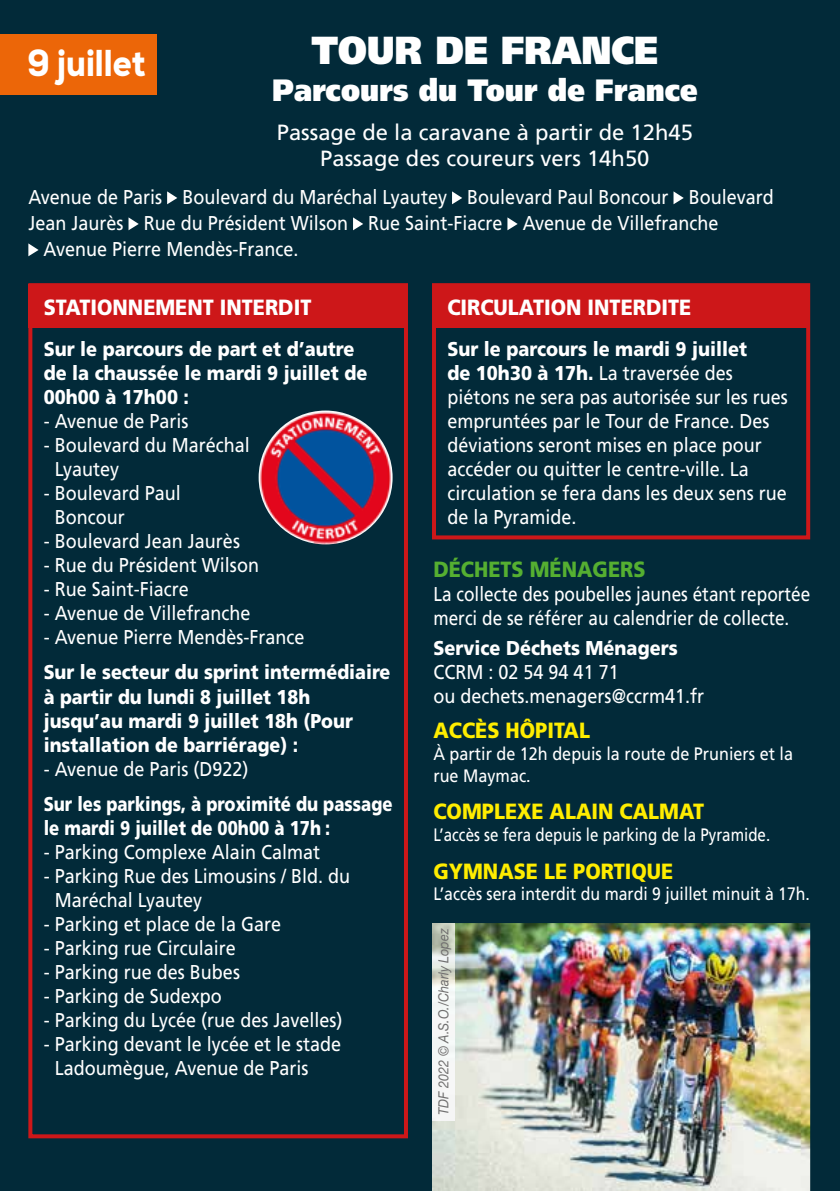
<style>
.page{position:relative;width:840px;height:1191px;background:#fff}
.page>*{position:absolute;margin:0;border:0;box-sizing:border-box;transform-origin:0 0}
.t1{font:900 39px "Frutiger LT Std";color:#fff;scale:.9 1}
.t2{font:800 38px "Nexa";color:#fff;scale:.85 1}
.t3{font:900 30.8px "Frutiger LT Std";color:#fff;scale:.9 1}
.t4{font:22px/26.4px "Frutiger LT Std";color:#fff;text-align:center}
.t5{font:900 22px "Frutiger LT Std";color:#ffed00;scale:.9 1}
.t6{font:900 22px "Frutiger LT Std";color:#fff;scale:.9 1}
.t7{font:900 22px "Frutiger LT Std";color:#55af31;scale:.9 1}
.t8{font:20px/24px "Frutiger LT Std";color:#fff;scale:.9 1}
.t9{font:900 20px/24px "Frutiger LT Std";color:#fff;scale:.89 1}
.t10{font:900 20px/24px "Frutiger LT Std";color:#fff;scale:.9 1}
.t11{font:20px/24px "Frutiger LT Std";color:#fff;scale:.86 1}
.t12{font:900 20px/24px "Frutiger LT Std";color:#fff;scale:.83 1}
.t13{font:18px/21.6px "Frutiger LT Std";color:#fff;scale:.9 1}
.t14{font:18px "Frutiger LT Std";color:#fff;scale:.88 1}
.t15{font:18px "Frutiger LT Std";color:#fff;scale:.84 1}
.t16{font:italic 14px "Helvetica Neue LT Pro";color:#706f6f;scale:.9 1}
.s1{font-weight:900}
</style>
<div class="page">
<div style="left:0;top:0;width:839px;height:1191px;background:#022a39"></div>
<svg style="left:167px;top:191px;width:10px;height:13px"></svg>
<svg style="left:452px;top:191px;width:10px;height:13px"></svg>
<svg style="left:673px;top:191px;width:10px;height:13px"></svg>
<svg style="left:128px;top:217px;width:11px;height:13px"></svg>
<svg style="left:353px;top:217px;width:10px;height:13px"></svg>
<svg style="left:507px;top:217px;width:10px;height:13px"></svg>
<svg style="left:28px;top:243px;width:11px;height:13px"></svg>
<img style="left:432px;top:923px;width:377px;height:268px">
<img style="left:432px;top:923px;width:22px;height:197px">
<div style="left:0;top:34px;width:157px;height:61px;background:#ec6608"></div>
<div style="left:28px;top:284px;width:377px;height:44px;background:#cd1719"></div>
<div style="left:28px;top:283px;width:380px;height:855px;border:4px solid #cd1719"></div>
<div style="left:433px;top:284px;width:376px;height:44px;background:#cd1719"></div>
<div style="left:432px;top:283px;width:377px;height:256px;border:4px solid #cd1719"></div>
<img style="left:258px;top:410px;width:134px;height:134px;border-radius:67px">
<h2 class="t2" style="left:27px;top:38px;width:140px">9 juillet</h2>
<h1 class="t1" style="left:311px;top:27px;width:386px">TOUR DE FRANCE</h1>
<h3 class="t3" style="left:272px;top:72px;width:474px">Parcours du Tour de France</h3>
<p class="t4" style="left:276px;top:119px;width:417px">Passage de la caravane à partir de 12h45<br>Passage des coureurs vers 14h50</p>
<p class="t8" style="left:28px;top:185px;width:829px">Avenue de Paris Boulevard du Maréchal Lyautey Boulevard Paul Boncour Boulevard</p>
<p class="t8" style="left:28px;top:211px;width:767px">Jean Jaurès Rue du Président Wilson Rue Saint-Fiacre Avenue de Villefranche</p>
<p class="t8" style="left:44px;top:237px;width:284px">Avenue Pierre Mendès-France.</p>
<p class="t6" style="left:44px;top:294px;width:299px">STATIONNEMENT INTERDIT</p>
<p class="t10" style="left:44px;top:337px;width:361px">Sur le parcours de part et d’autre de la chaussée le mardi 9 juillet de<br>00h00 à 17h00 :</p>
<p class="t8" style="left:44px;top:409px;width:162px">- Avenue de Paris</p>
<p class="t8" style="left:55px;top:433px;width:218px;text-indent:-11px">- Boulevard du Maréchal<br>Lyautey</p>
<p class="t8" style="left:55px;top:481px;width:142px;text-indent:-11px">- Boulevard Paul<br>Boncour</p>
<p class="t8" style="left:44px;top:529px;width:219px">- Boulevard Jean Jaurès</p>
<p class="t8" style="left:44px;top:553px;width:240px">- Rue du Président Wilson</p>
<p class="t8" style="left:44px;top:577px;width:163px">- Rue Saint-Fiacre</p>
<p class="t8" style="left:44px;top:601px;width:231px">- Avenue de Villefranche</p>
<p class="t8" style="left:44px;top:625px;width:291px">- Avenue Pierre Mendès-France</p>
<p class="t9" style="left:44px;top:660px;width:391px">Sur le secteur du sprint intermédiaire à partir du lundi 8 juillet 18h jusqu’au mardi 9 juillet 18h (Pour installation de barriérage) :</p>
<p class="t8" style="left:44px;top:756px;width:229px">- Avenue de Paris (D922)</p>
<p class="t12" style="left:44px;top:792px;width:421px">Sur les parkings, à proximité du passage le mardi 9 juillet de 00h00 à 17h :</p>
<p class="t8" style="left:44px;top:840px;width:308px">- Parking Complexe Alain Calmat</p>
<p class="t8" style="left:55px;top:864px;width:329px;text-indent:-11px">- Parking Rue des Limousins / Bld. du<br>Maréchal Lyautey</p>
<p class="t8" style="left:44px;top:912px;width:265px">- Parking et place de la Gare</p>
<p class="t8" style="left:44px;top:936px;width:215px">- Parking rue Circulaire</p>
<p class="t8" style="left:44px;top:960px;width:219px">- Parking rue des Bubes</p>
<p class="t8" style="left:44px;top:984px;width:199px">- Parking de Sudexpo</p>
<p class="t8" style="left:44px;top:1008px;width:333px">- Parking du Lycée (rue des Javelles)</p>
<p class="t8" style="left:55px;top:1032px;width:319px;text-indent:-11px">- Parking devant le lycée et le stade<br>Ladoumègue, Avenue de Paris</p>
<p class="t6" style="left:447px;top:294px;width:272px">CIRCULATION INTERDITE</p>
<p class="t8" style="left:447px;top:337px;width:379px"><span class="s1">Sur le parcours le mardi 9 juillet<br>de 10h30 à 17h.</span> La traversée des piétons ne sera pas autorisée sur les rues empruntées par le Tour de France. Des déviations seront mises en place pour accéder ou quitter le centre-ville. La circulation se fera dans les deux sens rue de la Pyramide.</p>
<p class="t7" style="left:433px;top:556px;width:237px">DÉCHETS MÉNAGERS</p>
<p class="t11" style="left:433px;top:582px;width:439px">La collecte des poubelles jaunes étant reportée merci de se référer au calendrier de collecte.</p>
<p class="t10" style="left:433px;top:635px;width:273px">Service Déchets Ménagers</p>
<p class="t8" style="left:433px;top:659px;width:302px">CCRM : 02 54 94 41 71<br>ou dechets.menagers@ccrm41.fr</p>
<p class="t5" style="left:433px;top:717px;width:175px">ACCÈS HÔPITAL</p>
<p class="t13" style="left:433px;top:743px;width:401px">À partir de 12h depuis la route de Pruniers et la rue Maymac.</p>
<p class="t5" style="left:433px;top:798px;width:302px">COMPLEXE ALAIN CALMAT</p>
<p class="t15" style="left:433px;top:824px;width:402px">L’accès se fera depuis le parking de la Pyramide.</p>
<p class="t5" style="left:433px;top:857px;width:268px">GYMNASE LE PORTIQUE</p>
<p class="t14" style="left:433px;top:883px;width:429px">L’accès sera interdit du mardi 9 juillet minuit à 17h.</p>
<p class="t16" style="left:434px;top:1114px;width:209px;rotate:-90deg">TDF 2022 © A.S.O./Charly Lopez</p>
</div>
